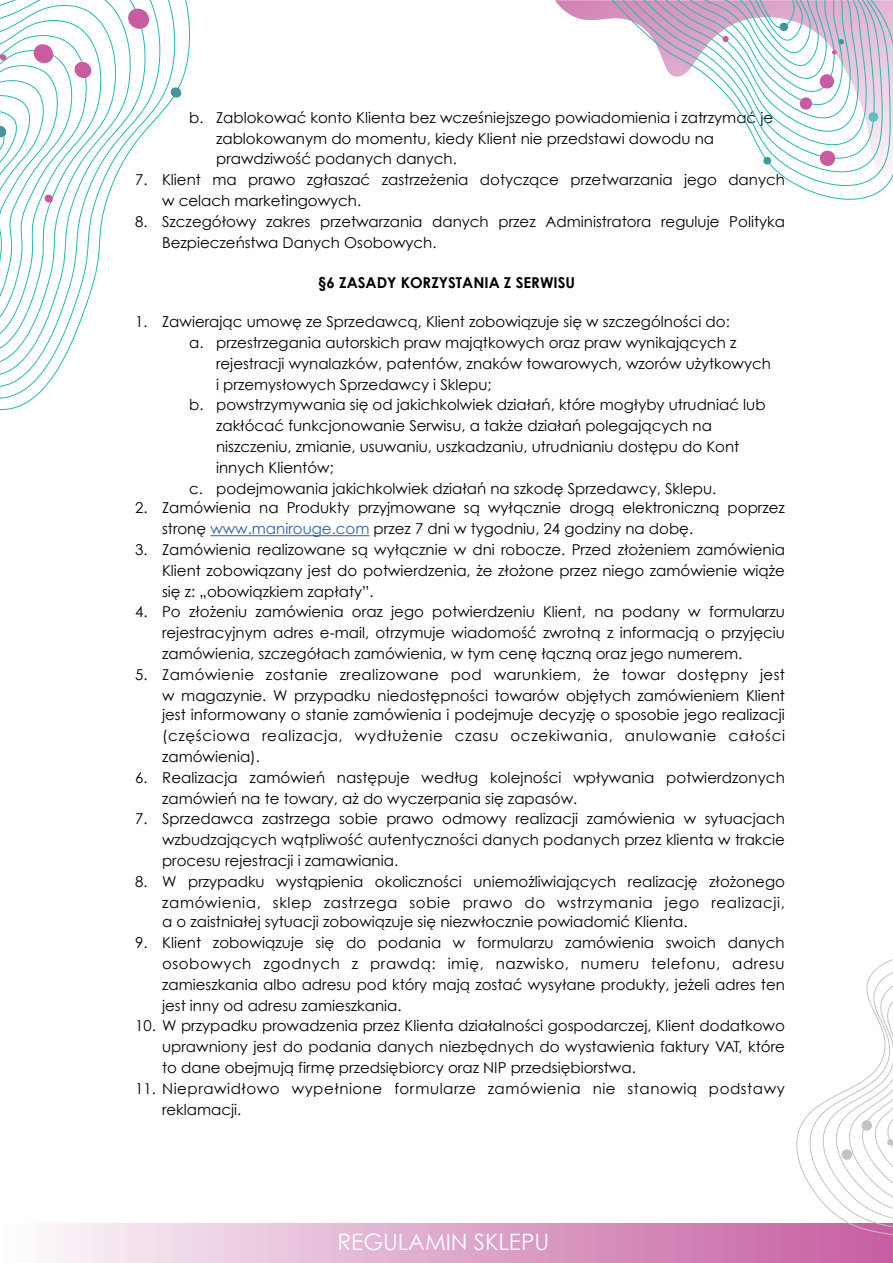
<style>
.page{position:relative;width:893px;height:1263px;background:#fff}
.page>*{position:absolute;margin:0;border:0;box-sizing:border-box;transform-origin:0 0}
.t1{font:22.65px "Century Gothic";color:#fff}
.t2{font:15px/21px "Century Gothic";color:#000001;text-align:justify}
.t3{font:15px/21px "Century Gothic";letter-spacing:.04em;color:#000001;text-align:right}
.t4{font:15px/21px "Century Gothic";letter-spacing:.035em;color:#000001}
.t5{font:700 15px "Century Gothic";color:#000001}
.s1{color:#2860ad}
</style>
<div class="page">
<hr style="left:210px;top:535px;width:159px;height:1px;background:#2860ad">
<svg style="left:49px;top:1223px;width:741px;height:40px;background:#e1afcf"></svg>
<svg style="left:555px;top:0;width:27px;height:20px"></svg>
<svg style="left:582px;top:0;width:310px;height:200px"></svg>
<svg style="left:611px;top:0;width:267px;height:167px"></svg>
<svg style="left:790px;top:959px;width:102px;height:304px"></svg>
<svg style="left:0;top:0;width:191px;height:410px"></svg>
<svg style="left:170px;top:87px;width:12px;height:11px"></svg>
<svg style="left:127px;top:7px;width:23px;height:23px"></svg>
<svg style="left:0;top:2px;width:120px;height:354px"></svg>
<p class="t2" style="left:216px;top:107px;width:558px;text-indent:-27px">b. Zablokowa&amp; konto Klienta bez wcze!niejszego powiadomienia i zatrzyma&amp; je zablokowanym do momentu, kiedy Klient nie przedstawi dowodu na</p>
<p class="t2" style="left:216px;top:147px;width:242px">prawdziwo!&amp; podanych danych.</p>
<p class="t2" style="left:162px;top:168px;width:624px;text-indent:-27px">7. Klient ma prawo zg#asza&amp; zastrze'enia dotycz$ce przetwarzania jego danych w celach marketingowych.</p>
<p class="t2" style="left:162px;top:210px;width:624px;text-indent:-27px">8. Szczegó#owy zakres przetwarzania danych przez Administratora reguluje Polityka<br>Bezpiecze(stwa Danych Osobowych.</p>
<p class="t5" style="left:318px;top:271px;width:258px">§6 ZASADY KORZYSTANIA Z SERWISU</p>
<p class="t2" style="left:135px;top:311px;width:596px">1. Zawieraj$c umow" ze Sprzedawc$, Klient zobowi$zuje si" w szczególno!ci do:</p>
<p class="t2" style="left:189px;top:332px;width:549px">a. przestrzegania autorskich praw maj$tkowych oraz praw wynikaj$cych z</p>
<p class="t2" style="left:216px;top:353px;width:556px">rejestracji wynalazków, patentów, znaków towarowych, wzorów u'ytkowych</p>
<p class="t2" style="left:216px;top:374px;width:277px">i przemys#owych Sprzedawcy i Sklepu;</p>
<p class="t2" style="left:189px;top:393px;width:578px">b. powstrzymywania si" od jakichkolwiek dzia#a(, które mog#yby utrudnia&amp; lub</p>
<p class="t2" style="left:216px;top:414px;width:497px">zak#óca&amp; funkcjonowanie Serwisu, a tak'e dzia#a( polegaj$cych na</p>
<p class="t2" style="left:216px;top:435px;width:524px">niszczeniu, zmianie, usuwaniu, uszkadzaniu, utrudnianiu dost"pu do Kont</p>
<p class="t2" style="left:216px;top:456px;width:119px">innych Klientów;</p>
<p class="t2" style="left:189px;top:477px;width:529px">c. podejmowania jakichkolwiek dzia#a( na szkod" Sprzedawcy, Sklepu.</p>
<p class="t2" style="left:162px;top:497px;width:624px;text-indent:-27px">2. Zamówienia na Produkty przyjmowane s$ wy#$cznie drog$ elektroniczn$ poprzez stron" <span class="s1">www.manirouge.com</span> przez 7 dni w tygodniu, 24 godziny na dob".</p>
<p class="t2" style="left:162px;top:539px;width:624px;text-indent:-27px">3. Zamówienia realizowane s$ wy#$cznie w dni robocze. Przed z#o'eniem zamówienia Klient zobowi$zany jest do potwierdzenia, 'e z#o'one przez niego zamówienie wi$'e si" z: „obowi$zkiem zap#aty”.</p>
<p class="t2" style="left:162px;top:600px;width:624px;text-indent:-27px">4. Po z#o'eniu zamówienia oraz jego potwierdzeniu Klient, na podany w formularzu rejestracyjnym adres e-mail, otrzymuje wiadomo!&amp; zwrotn$ z informacj$ o przyj"ciu zamówienia, szczegó#ach zamówienia, w tym cen" #$czn$ oraz jego numerem.</p>
<p class="t2" style="left:135px;top:663px;width:651px;text-align:right">5. Zamówienie zostanie zrealizowane pod warunkiem, 'e towar dost"pny jest w magazynie. W przypadku niedost"pno!ci towarów obj"tych zamówieniem Klient</p>
<p class="t2" style="left:162px;top:704px;width:624px">jest informowany o stanie zamówienia i podejmuje decyzj" o sposobie jego realizacji (cz"!ciowa realizacja, wyd#u'enie czasu oczekiwania, anulowanie ca#o!ci zamówienia).</p>
<p class="t2" style="left:162px;top:767px;width:624px;text-indent:-27px">6. Realizacja zamówie( nast"puje wed#ug kolejno!ci wp#ywania potwierdzonych zamówie( na te towary, a' do wyczerpania si" zapasów.</p>
<p class="t2" style="left:162px;top:807px;width:624px;text-indent:-27px">7. Sprzedawca zastrzega sobie prawo odmowy realizacji zamówienia w sytuacjach wzbudzaj$cych w$tpliwo!&amp; autentyczno!ci danych podanych przez klienta w trakcie procesu rejestracji i zamawiania.</p>
<p class="t3" style="left:135px;top:870px;width:651px">8. W przypadku wyst$pienia okoliczno!ci uniemo'liwiaj$cych realizacj" z#o'onego zamówienia, sklep zastrzega sobie prawo do wstrzymania jego realizacji,</p>
<p class="t2" style="left:162px;top:911px;width:527px">a o zaistnia#ej sytuacji zobowi$zuje si" niezw#ocznie powiadomi&amp; Klienta.</p>
<p class="t2" style="left:162px;top:932px;width:624px;text-indent:-27px">9. Klient zobowi$zuje si" do podania w formularzu zamówienia swoich danych osobowych zgodnych z prawd$: imi", nazwisko, numeru telefonu, adresu zamieszkania albo adresu pod który maj$ zosta&amp; wysy#ane produkty, je'eli adres ten jest inny od adresu zamieszkania.</p>
<p class="t2" style="left:162px;top:1014px;width:624px;text-indent:-27px">10. W przypadku prowadzenia przez Klienta dzia#alno!ci gospodarczej, Klient dodatkowo uprawniony jest do podania danych niezb"dnych do wystawienia faktury VAT, które to dane obejmuj$ firm" przedsi"biorcy oraz NIP przedsi"biorstwa.</p>
<p class="t4" style="left:162px;top:1077px;width:624px;text-indent:-27px">11. Nieprawid#owo wype#nione formularze zamówienia nie stanowi$ podstawy reklamacji.</p>
<h1 class="t1" style="left:337px;top:1226px;width:213px">REGULAMIN SKLEPU</h1>
</div>
